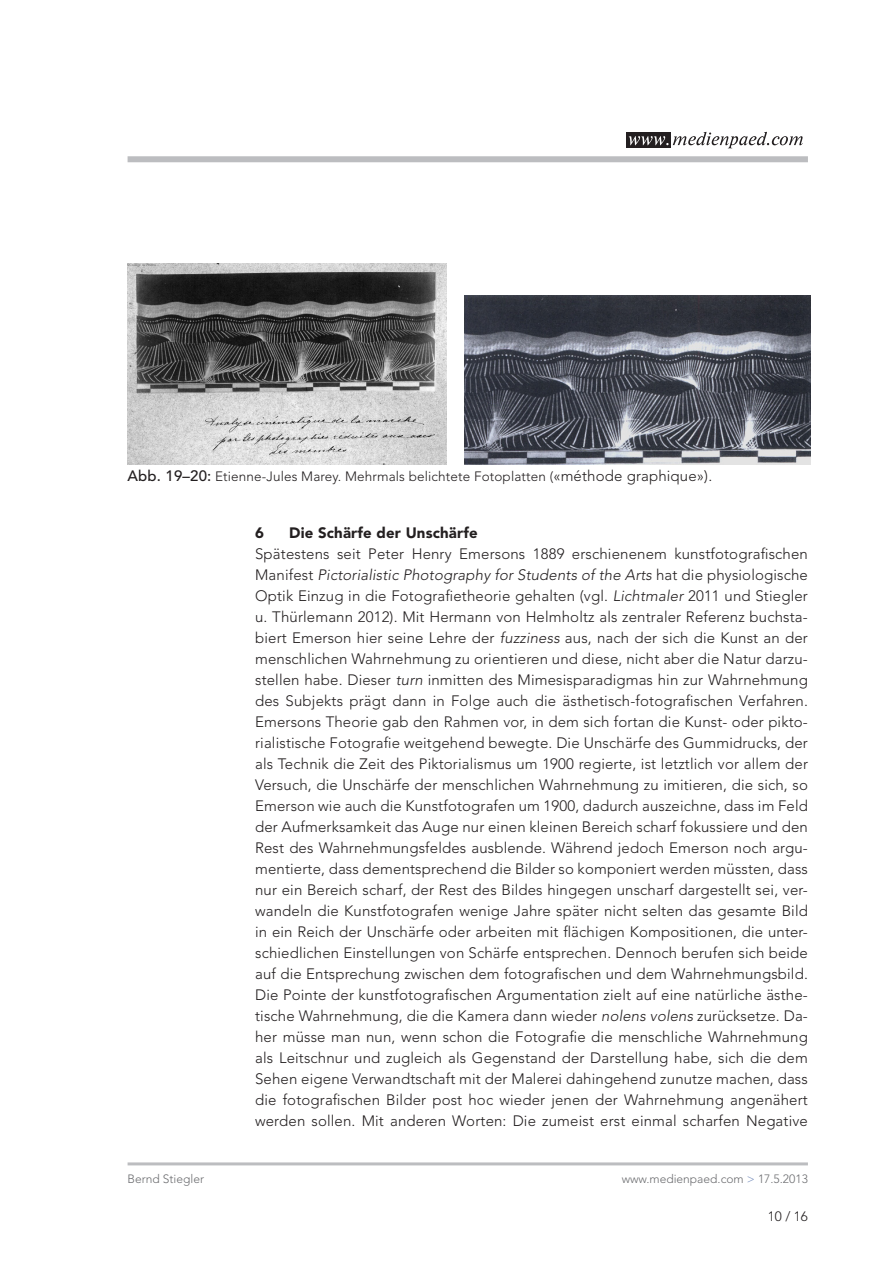
<style>
.page{position:relative;width:893px;height:1263px;background:#fff}
.page>*{position:absolute;margin:0;border:0;box-sizing:border-box;transform-origin:0 0}
.t1{font:300 15px/21px "Avenir LT Std";letter-spacing:.01em;color:#231f20;text-align:justify}
.t2{font:900 15px "Avenir LT Std";letter-spacing:.01em;color:#231f20}
.t3{font:300 13.5px "Avenir LT Std";letter-spacing:.01em;color:#231f20}
.t4{font:300 12px "Avenir LT Std";color:#6c6d70}
.s1{font-weight:500;font-size:15px}
.s2{font-size:15px}
.s3{font-style:italic}
.s4{color:#748cbb}
</style>
<div class="page">
<div style="left:128px;top:156px;width:680px;height:6px;background:#bcbdc0"></div>
<hr style="left:128px;top:1162px;width:680px;height:3px;background:#bcbdc0">
<div style="left:626px;top:133px;width:45px;height:15px;background:#231f20"></div>
<svg style="left:629px;top:132px;width:174px;height:16px"></svg>
<img style="left:128px;top:264px;width:318px;height:201px">
<img style="left:464px;top:296px;width:346px;height:169px">
<p class="t3" style="left:128px;top:468px;width:586px"><span class="s1">Abb. 19–20:</span> Etienne-Jules Marey. Mehrmals belichtete Fotoplatten (<span class="s2">«méthode graphique»).</span></p>
<p class="t2" style="left:255px;top:524px;width:10px">6</p>
<p class="t2" style="left:289px;top:524px;width:190px">Die Schärfe der Unschärfe</p>
<p class="t1" style="left:255px;top:543px;width:554px">Spätestens seit Peter Henry Emersons 1889 erschienenem kunstfotografischen Manifest <span class="s3">Pictorialistic Photography for Students of the Arts</span> hat die physiologische Optik Einzug in die Fotografietheorie gehalten (vgl. <span class="s3">Lichtmaler</span> 2011 und Stiegler u. Thürlemann 2012). Mit Hermann von Helmholtz als zentraler Referenz buchsta&shy;biert Emerson hier seine Lehre der <span class="s3">fuzziness</span> aus, nach der sich die Kunst an der menschlichen Wahrnehmung zu orientieren und diese, nicht aber die Natur darzu&shy;stellen habe. Dieser <span class="s3">turn</span> inmitten des Mimesisparadigmas hin zur Wahrnehmung des Subjekts prägt dann in Folge auch die ästhetisch-fotografischen Verfahren.<br>Emersons Theorie gab den Rahmen vor, in dem sich fortan die Kunst- oder pikto&shy;rialistische Fotografie weitgehend bewegte. Die Unschärfe des Gummidrucks, der als Technik die Zeit des Piktorialismus um 1900 regierte, ist letztlich vor allem der Versuch, die Unschärfe der menschlichen Wahrnehmung zu imitieren, die sich, so Emerson wie auch die Kunstfotografen um 1900, dadurch auszeichne, dass im Feld der Aufmerksamkeit das Auge nur einen kleinen Bereich scharf fokussiere und den Rest des Wahrnehmungsfeldes ausblende. Während jedoch Emerson noch argu&shy;mentierte, dass dementsprechend die Bilder so komponiert werden müssten, dass nur ein Bereich scharf, der Rest des Bildes hingegen unscharf dargestellt sei, ver&shy;wandeln die Kunstfotografen wenige Jahre später nicht selten das gesamte Bild in ein Reich der Unschärfe oder arbeiten mit flächigen Kompositionen, die unter&shy;schiedlichen Einstellungen von Schärfe entsprechen. Dennoch berufen sich beide auf die Entsprechung zwischen dem fotografischen und dem Wahrnehmungsbild.<br>Die Pointe der kunstfotografischen Argumentation zielt auf eine natürliche ästhe&shy;tische Wahrnehmung, die die Kamera dann wieder <span class="s3">nolens volens</span> zurücksetze. Da&shy;her müsse man nun, wenn schon die Fotografie die menschliche Wahrnehmung als Leitschnur und zugleich als Gegenstand der Darstellung habe, sich die dem Sehen eigene Verwandtschaft mit der Malerei dahingehend zunutze machen, dass die fotografischen Bilder post hoc wieder jenen der Wahrnehmung angenähert werden sollen. Mit anderen Worten: Die zumeist erst einmal scharfen Negative</p>
<p class="t4" style="left:128px;top:1171px;width:78px">Bernd Stiegler</p>
<p class="t4" style="left:622px;top:1171px;width:188px">www.medienpaed.com <span class="s4">&gt;</span> 17.5.2013</p>
<p class="t3" style="left:768px;top:1208px;width:42px">10 / 16</p>
</div>
